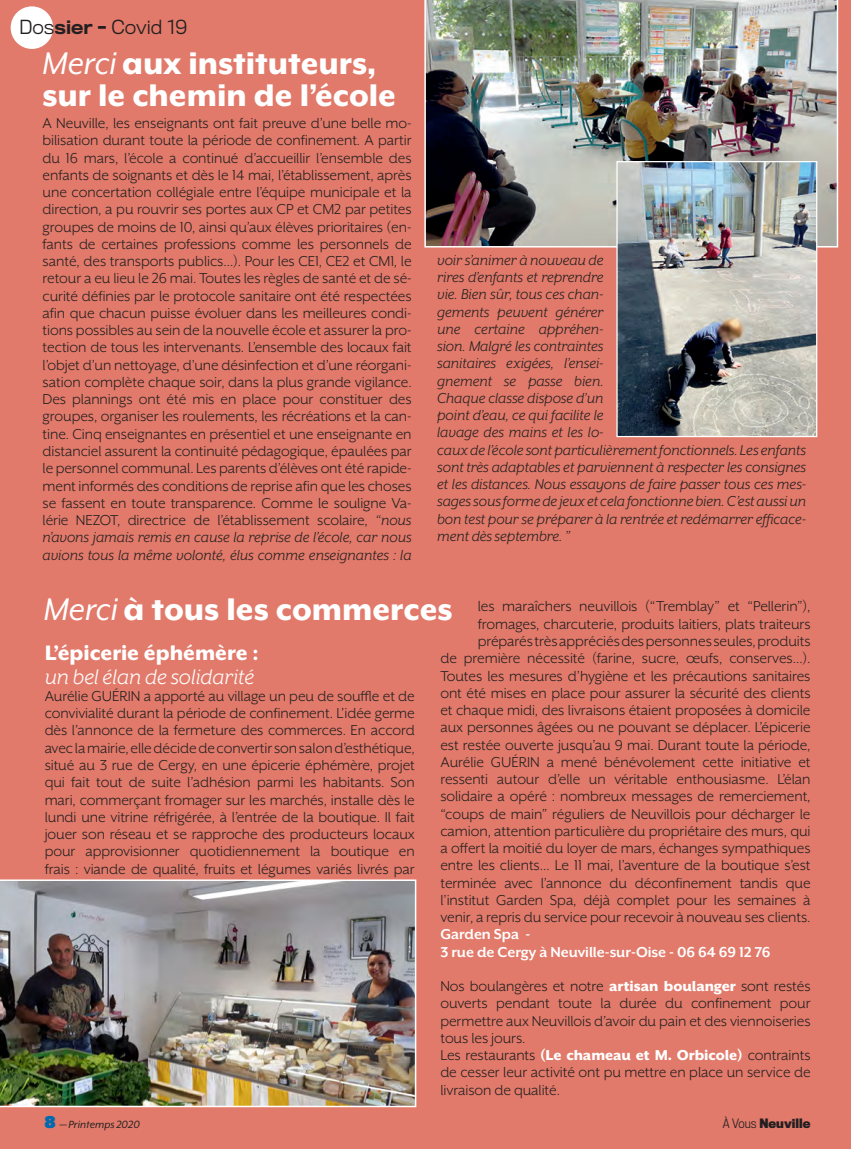
<style>
.page{position:relative;width:851px;height:1149px;background:#fff}
.page>*{position:absolute;margin:0;border:0;box-sizing:border-box;transform-origin:0 0}
.t1{font:800 36px/31.5px "Mr Eaves XL Mod OT";color:#fff}
.t2{font:italic 24px "Mr Eaves XL San OT";color:#fff}
.t3{font:800 24px "Mr Eaves XL San OT";color:#fff}
.t4{font:300 18px "Titling Gothic FB Normal";color:#231f20}
.t5{font:16.5px/17.2px "Mr Eaves XL San OT";letter-spacing:-.005em;color:#231f20;text-align:justify}
.t6{font:italic 16.5px/17.2px "Mr Eaves XL San OT";letter-spacing:-.005em;color:#231f20}
.t7{font:700 16.5px "Mr Eaves XL San OT";letter-spacing:-.005em;color:#fff}
.t8{font:italic 12px "Mr Eaves XL Mod OT";color:#231f20}
.t9{font:700 12px "Titling Gothic FB Narrow";color:#231f20}
.s1{font-weight:500}
.s2{font-weight:400;font-style:italic}
.s3{font-style:italic}
.s4{font-weight:800;color:#fff}
.s5{font-family:"Titling Gothic FB Narrow";font-weight:900;font-style:normal;font-size:15px;color:#0169af}
.s6{font-weight:300}
</style>
<div class="page">
<div style="left:0;top:0;width:850px;height:1148px;background:#e17a6a"></div>
<img style="left:0;top:879px;width:416px;height:227px">
<div style="left:11px;top:6px;width:42px;height:43px;background:#fff;border-radius:50%"></div>
<img style="left:424px;top:0;width:414px;height:247px">
<img style="left:618px;top:163px;width:197px;height:272px">
<div style="left:616px;top:161px;width:201px;height:276px;border:1px solid #fff"></div>
<p class="t4" style="left:19px;top:16px;width:169px">Dos<span class="s1">sier -</span> Covid 19</p>
<p class="t1" style="left:43px;top:47px;width:355px"><span class="s2">Merci</span> aux instituteurs, sur le chemin de l’école</p>
<p class="t5" style="left:43px;top:114px;width:370px">A Neuville, les enseignants ont fait preuve d’une belle mo&shy;bilisation durant toute la période de confinement. A partir du 16 mars, l’école a continué d’accueillir l’ensemble des enfants de soignants et dès le 14 mai, l’établissement, après une concertation collégiale entre l’équipe municipale et la direction, a pu rouvrir ses portes aux CP et CM2 par petites groupes de moins de 10, ainsi qu’aux élèves prioritaires (en&shy;fants de certaines professions comme les personnels de santé, des transports publics…). Pour les CE1, CE2 et CM1, le retour a eu lieu le 26 mai. Toutes les règles de santé et de sé&shy;curité définies par le protocole sanitaire ont été respectées afin que chacun puisse évoluer dans les meilleures condi&shy;tions possibles au sein de la nouvelle école et assurer la pro&shy;tection de tous les intervenants. L’ensemble des locaux fait l’objet d’un nettoyage, d’une désinfection et d’une réorgani&shy;sation complète chaque soir, dans la plus grande vigilance.<br>Des plannings ont été mis en place pour constituer des groupes, organiser les roulements, les récréations et la can&shy;tine. Cinq enseignantes en présentiel et une enseignante en distanciel assurent la continuité pédagogique, épaulées par le personnel communal. Les parents d’élèves ont été rapide&shy;ment informés des conditions de reprise afin que les choses se fassent en toute transparence. Comme le souligne Va&shy;lérie NEZOT, directrice de l’établissement scolaire, <span class="s3">“nous n’avons jamais remis en cause la reprise de l’école, car nous avions tous la même volonté, élus comme enseignantes : la</span></p>
<p class="t6" style="left:437px;top:251px;width:370px">voir s’animer à nouveau de<br>rires d’enfants et reprendre<br>vie. Bien sûr, tous ces chan-<br>gements peuvent générer<br>une certaine appréhen-<br>sion. Malgré les contraintes<br>sanitaires exigées, l’ensei-<br>gnement se passe bien.<br>Chaque classe dispose d’un<br>point d’eau, ce qui facilite le<br>lavage des mains et les lo-<br>caux de l’école sont particulièrement fonctionnels. Les enfants sont très adaptables et parviennent à respecter les consignes et les distances. Nous essayons de faire passer tous ces mes&shy;sages sous forme de jeux et cela fonctionne bien. C’est aussi un bon test pour se préparer à la rentrée et redémarrer efficace&shy;ment dès septembre. ”</p>
<p class="t1" style="left:44px;top:593px;width:410px"><span class="s2">Merci</span> à tous les commerces</p>
<p class="t5" style="left:440px;top:597px;width:371px;text-align:right">les maraîchers neuvillois (“Tremblay” et “Pellerin”), fromages, charcuterie, produits laitiers, plats traiteurs préparés très appréciés des personnes seules, produits<br>de première nécessité (farine, sucre, œufs, conserves…).<br>Toutes les mesures d’hygiène et les précautions sanitaires ont été mises en place pour assurer la sécurité des clients et chaque midi, des livraisons étaient proposées à domicile aux personnes âgées ou ne pouvant se déplacer. L’épicerie est restée ouverte jusqu’au 9 mai. Durant toute la période, Aurélie GUÉRIN a mené bénévolement cette initiative et ressenti autour d’elle un véritable enthousiasme. L’élan solidaire a opéré : nombreux messages de remerciement, “coups de main” réguliers de Neuvillois pour décharger le camion, attention particulière du propriétaire des murs, qui a offert la moitié du loyer de mars, échanges sympathiques entre les clients… Le 11 mai, l’aventure de la boutique s’est terminée avec l’annonce du déconfinement tandis que l’institut Garden Spa, déjà complet pour les semaines à venir, a repris du service pour recevoir à nouveau ses clients.</p>
<p class="t7" style="left:440px;top:925px;width:91px">Garden Spa -</p>
<p class="t7" style="left:440px;top:943px;width:332px">3 rue de Cergy à Neuville-sur-Oise - 06 64 69 12 76</p>
<p class="t5" style="left:440px;top:977px;width:371px">Nos boulangères et notre <span class="s4">artisan boulanger</span> sont restés ouverts pendant toute la durée du confinement pour permettre aux Neuvillois d’avoir du pain et des viennoiseries tous les jours.</p>
<p class="t5" style="left:440px;top:1046px;width:371px">Les restaurants <span class="s4">(Le chameau et M. Orbicole)</span> contraints de cesser leur activité ont pu mettre en place un service de livraison de qualité.</p>
<p class="t3" style="left:45px;top:640px;width:215px">L’épicerie éphémère :</p>
<p class="t2" style="left:45px;top:664px;width:211px">un bel élan de solidarité</p>
<p class="t5" style="left:45px;top:687px;width:371px">Aurélie GUÉRIN a apporté au village un peu de souffle et de convivialité durant la période de confinement. L’idée germe dès l’annonce de la fermeture des commerces. En accord avec la mairie, elle décide de convertir son salon d’esthétique, situé au 3 rue de Cergy, en une épicerie éphémère, projet qui fait tout de suite l’adhésion parmi les habitants. Son mari, commerçant fromager sur les marchés, installe dès le lundi une vitrine réfrigérée, à l’entrée de la boutique. Il fait jouer son réseau et se rapproche des producteurs locaux pour approvisionner quotidiennement la boutique en frais : viande de qualité, fruits et légumes variés livrés par</p>
<p class="t8" style="left:43px;top:1116px;width:97px"><span class="s5">8</span> — Printemps 2020</p>
<p class="t9" style="left:720px;top:1114px;width:89px"><span class="s6">À Vous</span> Neuville</p>
<p class="t8" style="left:45px;top:1117px;width:97px"><span class="s5">8</span> — Printemps 2020</p>
<p class="t9" style="left:722px;top:1115px;width:89px"><span class="s6">À Vous</span> Neuville</p>
</div>
